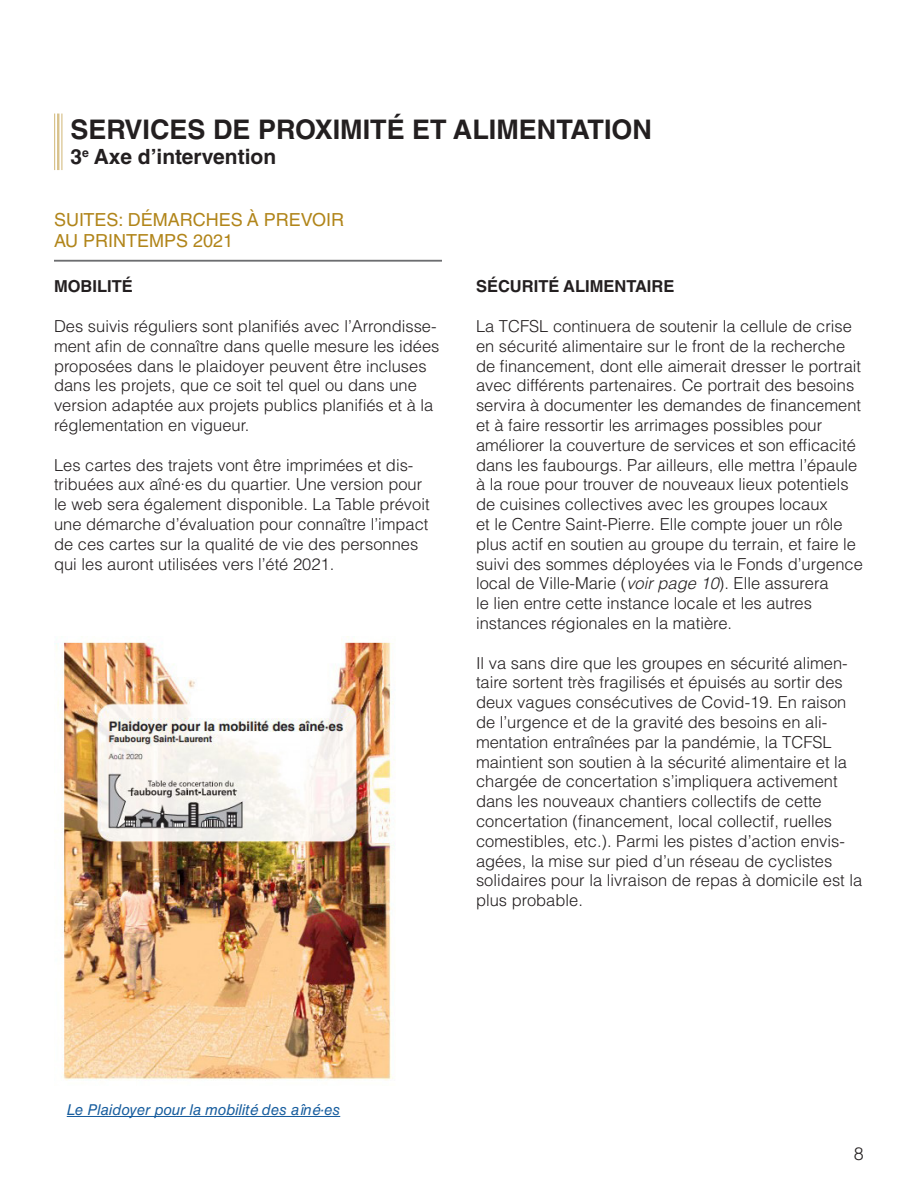
<style>
.page{position:relative;width:918px;height:1188px;background:#fff}
.page>*{position:absolute;margin:0;border:0;box-sizing:border-box;transform-origin:0 0}
.t1{font:700 27px "Helvetica LT Std";color:#231f20}
.t2{font:700 21px "Helvetica LT Std";color:#231f20}
.t3{font:18px "Helvetica LT Std";color:#b1851a}
.t4{font:300 18px "Helvetica LT Std";color:#231f20}
.t5{font:300 16.5px/19.8px "Helvetica LT Std";color:#231f20}
.t6{font:700 16.5px "Helvetica LT Std";color:#231f20}
.t7{font:italic 15px "Helvetica LT Std";color:#175d9e}
.s1{font-style:italic}
</style>
<div class="page">
<hr style="left:61px;top:114px;width:2px;height:56px;background:#b1851a">
<hr style="left:57px;top:114px;width:2px;height:56px;background:#b1851a">
<hr style="left:54px;top:114px;width:1px;height:56px;background:#b1851a">
<hr style="left:54px;top:260px;width:388px;height:1px;background:#6c6d70">
<hr style="left:67px;top:1116px;width:273px;height:1px;background:#175d9e">
<img style="left:54px;top:640px;width:340px;height:441px">
<p class="t1" style="left:70px;top:113px;width:583px">SERVICES DE PROXIMITÉ ET ALIMENTATION</p>
<p class="t2" style="left:70px;top:144px;width:207px">3<sup>e</sup> Axe d’intervention</p>
<p class="t3" style="left:54px;top:209px;width:292px">SUITES: DÉMARCHES À PREVOIR</p>
<p class="t3" style="left:54px;top:230px;width:181px">AU PRINTEMPS 2021</p>
<p class="t6" style="left:54px;top:277px;width:80px">MOBILITÉ</p>
<p class="t5" style="left:54px;top:316px;width:387px">Des suivis réguliers sont planifiés avec l’Arrondisse&shy;ment afin de connaître dans quelle mesure les idées proposées dans le plaidoyer peuvent être incluses dans les projets, que ce soit tel quel ou dans une version adaptée aux projets publics planifiés et à la réglementation en vigueur.</p>
<p class="t5" style="left:54px;top:455px;width:377px">Les cartes des trajets vont être imprimées et dis&shy;tribuées aux aîné·es du quartier. Une version pour le web sera également disponible. La Table prévoit une démarche d’évaluation pour connaître l’impact de ces cartes sur la qualité de vie des personnes qui les auront utilisées vers l’été 2021.</p>
<p class="t6" style="left:476px;top:277px;width:200px">SÉCURITÉ ALIMENTAIRE</p>
<p class="t5" style="left:476px;top:316px;width:388px">La TCFSL continuera de soutenir la cellule de crise en sécurité alimentaire sur le front de la recherche de financement, dont elle aimerait dresser le portrait avec différents partenaires. Ce portrait des besoins servira à documenter les demandes de financement et à faire ressortir les arrimages possibles pour améliorer la couverture de services et son efficacité dans les faubourgs. Par ailleurs, elle mettra l’épaule à la roue pour trouver de nouveaux lieux potentiels de cuisines collectives avec les groupes locaux<br>et le Centre Saint-Pierre. Elle compte jouer un rôle plus actif en soutien au groupe du terrain, et faire le suivi des sommes déployées via le Fonds d’urgence local de Ville-Marie (<span class="s1">voir page 10</span>). Elle assurera<br>le lien entre cette instance locale et les autres instances régionales en la matière.</p>
<p class="t5" style="left:476px;top:653px;width:388px">Il va sans dire que les groupes en sécurité alimen&shy;taire sortent très fragilisés et épuisés au sortir des deux vagues consécutives de Covid-19. En raison de l’urgence et de la gravité des besoins en ali&shy;mentation entraînées par la pandémie, la TCFSL maintient son soutien à la sécurité alimentaire et la chargée de concertation s’impliquera activement dans les nouveaux chantiers collectifs de cette concertation (financement, local collectif, ruelles comestibles, etc.). Parmi les pistes d’action envis&shy;agées, la mise sur pied d’un réseau de cyclistes solidaires pour la livraison de repas à domicile est la plus probable.</p>
<p class="t7" style="left:67px;top:1101px;width:275px">Le Plaidoyer pour la mobilité des aîné·es</p>
<p class="t4" style="left:854px;top:1142px;width:12px">8</p>
</div>
